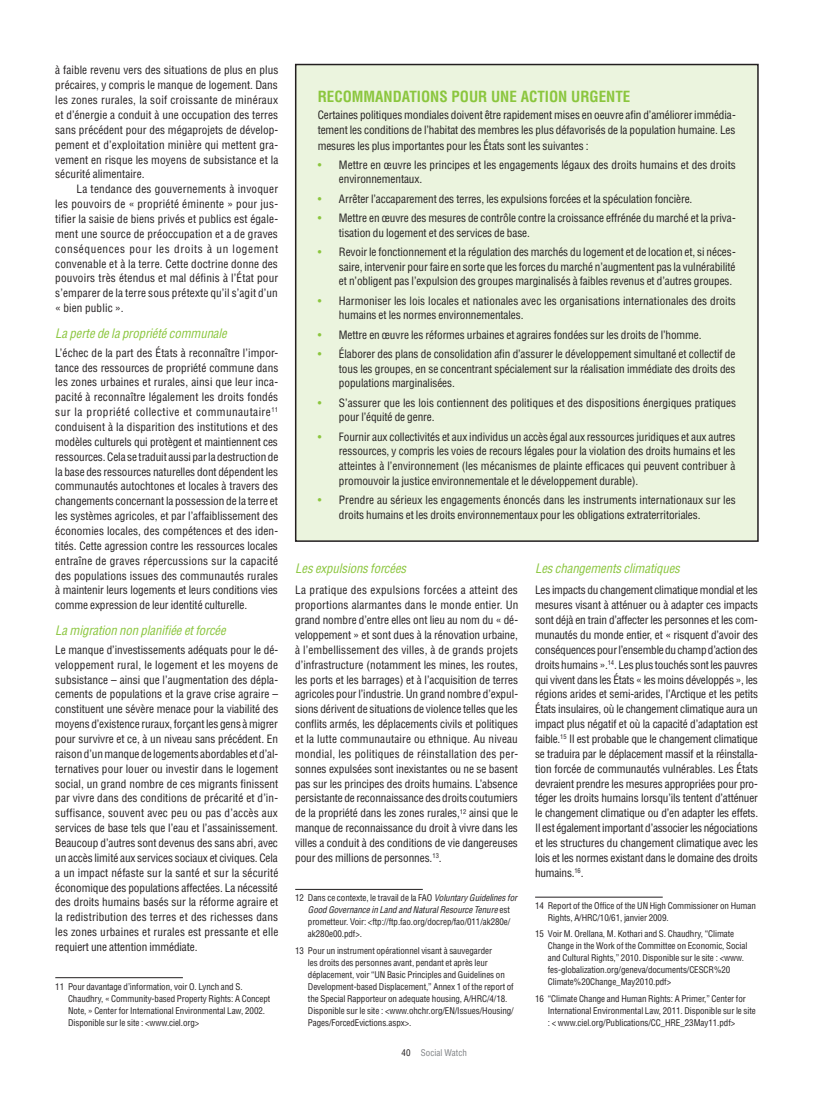
<style>
.page{position:relative;width:821px;height:1106px;background:#fff}
.page>*{position:absolute;margin:0;border:0;box-sizing:border-box;transform-origin:0 0}
.t1{font:700 condensed 15px "Helvetica";color:#8bc63e}
.t2{font:italic condensed 12.75px "Helvetica";letter-spacing:-.01em;color:#8bc63e}
.t3{font:condensed 11.25px/14.9px "Helvetica";letter-spacing:-.01em;color:#231f20;text-align:justify}
.t4{font:condensed 9px/12px "Helvetica";letter-spacing:-.01em;color:#231f20}
.t5{font:condensed 9px "Helvetica";color:#808285}
.s1{color:#8bc63e}
.s2{font-style:italic}
.s3{color:#231f20}
</style>
<div class="page">
<hr style="left:55px;top:977px;width:128px;height:1px;background:#231f20">
<hr style="left:295px;top:889px;width:128px;height:1px;background:#231f20">
<hr style="left:535px;top:896px;width:127px;height:1px;background:#231f20">
<div style="left:296px;top:64px;width:462px;height:477px;background:#ebf4de"></div>
<div style="left:295px;top:64px;width:463px;height:478px;border:2px solid #231f20"></div>
<p class="t3" style="left:55px;top:63px;width:225px">à faible revenu vers des situations de plus en plus précaires, y compris le manque de logement. Dans les zones rurales, la soif croissante de minéraux et d’énergie a conduit à une occupation des terres sans précédent pour des mégaprojets de dévelop&shy;pement et d’exploitation minière qui mettent gra&shy;vement en risque les moyens de subsistance et la sécurité alimentaire.</p>
<p class="t3" style="left:55px;top:181px;width:224px;text-indent:21px">La tendance des gouvernements à invoquer les pouvoirs de « propriété éminente » pour jus&shy;tifier la saisie de biens privés et publics est égale&shy;ment une source de préoccupation et a de graves conséquences pour les droits à un logement convenable et à la terre. Cette doctrine donne des pouvoirs très étendus et mal définis à l’État pour s’emparer de la terre sous prétexte qu’il s’agit d’un « bien public ».</p>
<p class="t2" style="left:55px;top:325px;width:173px">La perte de la propriété communale</p>
<p class="t3" style="left:55px;top:345px;width:224px">L’échec de la part des États à reconnaître l’impor&shy;tance des ressources de propriété commune dans les zones urbaines et rurales, ainsi que leur inca&shy;pacité à reconnaître légalement les droits fondés sur la propriété collective et communautaire<sup>11 </sup>conduisent à la disparition des institutions et des modèles culturels qui protègent et maintiennent ces ressources. Cela se traduit aussi par la destruction de la base des ressources naturelles dont dépendent les communautés autochtones et locales à travers des changements concernant la possession de la terre et les systèmes agricoles, et par l’affaiblissement des économies locales, des compétences et des iden&shy;tités. Cette agression contre les ressources locales entraîne de graves répercussions sur la capacité des populations issues des communautés rurales à maintenir leurs logements et leurs conditions vies comme expression de leur identité culturelle.</p>
<p class="t2" style="left:55px;top:622px;width:172px">La migration non planifiée et forcée</p>
<p class="t3" style="left:55px;top:642px;width:225px">Le manque d’investissements adéquats pour le dé&shy;veloppement rural, le logement et les moyens de subsistance – ainsi que l’augmentation des dépla&shy;cements de populations et la grave crise agraire – constituent une sévère menace pour la viabilité des moyens d’existence ruraux, forçant les gens à migrer pour survivre et ce, à un niveau sans précédent. En raison d’un manque de logements abordables et d’al&shy;ternatives pour louer ou investir dans le logement social, un grand nombre de ces migrants finissent par vivre dans des conditions de précarité et d’in&shy;suffisance, souvent avec peu ou pas d’accès aux services de base tels que l’eau et l’assainissement.<br>Beaucoup d’autres sont devenus des sans abri, avec un accès limité aux services sociaux et civiques. Cela a un impact néfaste sur la santé et sur la sécurité économique des populations affectées. La nécessité des droits humains basés sur la réforme agraire et la redistribution des terres et des richesses dans les zones urbaines et rurales est pressante et elle requiert une attention immédiate.</p>
<p class="t4" style="left:68px;top:980px;width:204px;text-indent:-13px">11 Pour davantage d’information, voir O. Lynch and S.<br>Chaudhry, « Community-based Property Rights: A Concept Note, » Center for International Environmental Law, 2002.<br>Disponible sur le site : &lt;www.ciel.org&gt;</p>
<h1 class="t1" style="left:318px;top:88px;width:19px">RECOMMANDATIONS</h1>
<h1 class="t1" style="left:451px;top:88px;width:10px">POUR</h1>
<h1 class="t1" style="left:491px;top:88px;width:10px">UNE</h1>
<h1 class="t1" style="left:521px;top:88px;width:9px">ACTION</h1>
<h1 class="t1" style="left:571px;top:88px;width:10px">URGENTE</h1>
<p class="t3" style="left:318px;top:108px;width:420px">Certaines politiques mondiales doivent être rapidement mises en oeuvre afin d’améliorer immédia&shy;tement les conditions de l’habitat des membres les plus défavorisés de la population humaine. Les mesures les plus importantes pour les États sont les suivantes :</p>
<p class="t3" style="left:339px;top:157px;width:398px;text-indent:-21px"><span class="s1">•</span> Mettre en œuvre les principes et les engagements légaux des droits humains et des droits environnementaux.</p>
<p class="t3" style="left:318px;top:191px;width:376px"><span class="s1">•</span> Arrêter l’accaparement des terres, les expulsions forcées et la spéculation foncière.</p>
<p class="t3" style="left:339px;top:210px;width:398px;text-indent:-21px"><span class="s1">•</span> Mettre en œuvre des mesures de contrôle contre la croissance effrénée du marché et la priva&shy;tisation du logement et des services de base.</p>
<p class="t3" style="left:339px;top:244px;width:398px;text-indent:-21px"><span class="s1">•</span> Revoir le fonctionnement et la régulation des marchés du logement et de location et, si néces&shy;saire, intervenir pour faire en sorte que les forces du marché n’augmentent pas la vulnérabilité et n’obligent pas l’expulsion des groupes marginalisés à faibles revenus et d’autres groupes.</p>
<p class="t3" style="left:339px;top:293px;width:398px;text-indent:-21px"><span class="s1">•</span> Harmoniser les lois locales et nationales avec les organisations internationales des droits humains et les normes environnementales.</p>
<p class="t3" style="left:318px;top:327px;width:385px"><span class="s1">•</span> Mettre en œuvre les réformes urbaines et agraires fondées sur les droits de l’homme.</p>
<p class="t3" style="left:339px;top:346px;width:398px;text-indent:-21px"><span class="s1">•</span> Élaborer des plans de consolidation afin d’assurer le développement simultané et collectif de tous les groupes, en se concentrant spécialement sur la réalisation immédiate des droits des populations marginalisées.</p>
<p class="t3" style="left:339px;top:395px;width:399px;text-indent:-21px"><span class="s1">•</span> S’assurer que les lois contiennent des politiques et des dispositions énergiques pratiques pour l’équité de genre.</p>
<p class="t3" style="left:339px;top:429px;width:398px;text-indent:-21px"><span class="s1">•</span> Fournir aux collectivités et aux individus un accès égal aux ressources juridiques et aux autres ressources, y compris les voies de recours légales pour la violation des droits humains et les atteintes à l’environnement (les mécanismes de plainte efficaces qui peuvent contribuer à promouvoir la justice environnementale et le développement durable).</p>
<p class="t3" style="left:339px;top:492px;width:398px;text-indent:-21px"><span class="s1">•</span> Prendre au sérieux les engagements énoncés dans les instruments internationaux sur les droits humains et les droits environnementaux pour les obligations extraterritoriales.</p>
<p class="t2" style="left:295px;top:561px;width:113px">Les expulsions forcées</p>
<p class="t3" style="left:295px;top:582px;width:225px">La pratique des expulsions forcées a atteint des proportions alarmantes dans le monde entier. Un grand nombre d’entre elles ont lieu au nom du « dé&shy;veloppement » et sont dues à la rénovation urbaine, à l’embellissement des villes, à de grands projets d’infrastructure (notamment les mines, les routes, les ports et les barrages) et à l’acquisition de terres agricoles pour l’industrie. Un grand nombre d’expul&shy;sions dérivent de situations de violence telles que les conflits armés, les déplacements civils et politiques et la lutte communautaire ou ethnique. Au niveau mondial, les politiques de réinstallation des per&shy;sonnes expulsées sont inexistantes ou ne se basent pas sur les principes des droits humains. L’absence persistante de reconnaissance des droits coutumiers de la propriété dans les zones rurales,<sup>12</sup> ainsi que le manque de reconnaissance du droit à vivre dans les villes a conduit à des conditions de vie dangereuses pour des millions de personnes.<sup>13</sup>.</p>
<p class="t4" style="left:308px;top:892px;width:211px;text-indent:-13px">12 Dans ce contexte, le travail de la FAO <span class="s2">Voluntary Guidelines for Good Governance in Land and Natural Resource Tenure</span> est prometteur. Voir: &lt;ftp://ftp.fao.org/docrep/fao/011/ak280e/ ak280e00.pdf&gt;.</p>
<p class="t4" style="left:308px;top:944px;width:207px;text-indent:-13px">13 Pour un instrument opérationnel visant à sauvegarder<br>les droits des personnes avant, pendant et après leur déplacement, voir “UN Basic Principles and Guidelines on Development-based Displacement,” Annex 1 of the report of the Special Rapporteur on adequate housing, A/HRC/4/18.<br>Disponible sur le site : &lt;www.ohchr.org/EN/Issues/Housing/ Pages/ForcedEvictions.aspx&gt;.</p>
<p class="t5" style="left:401px;top:1047px;width:67px"><span class="s3">40</span> Social Watch</p>
<p class="t2" style="left:535px;top:561px;width:146px">Les changements climatiques</p>
<p class="t3" style="left:535px;top:582px;width:225px">Les impacts du changement climatique mondial et les mesures visant à atténuer ou à adapter ces impacts sont déjà en train d’affecter les personnes et les com&shy;munautés du monde entier, et « risquent d’avoir des conséquences pour l’ensemble du champ d’action des droits humains ».<sup>14</sup>. Les plus touchés sont les pauvres qui vivent dans les États « les moins développés », les régions arides et semi-arides, l’Arctique et les petits États insulaires, où le changement climatique aura un impact plus négatif et où la capacité d’adaptation est faible.<sup>15</sup> Il est probable que le changement climatique se traduira par le déplacement massif et la réinstalla&shy;tion forcée de communautés vulnérables. Les États devraient prendre les mesures appropriées pour pro&shy;téger les droits humains lorsqu’ils tentent d’atténuer le changement climatique ou d’en adapter les effets.<br>Il est également important d’associer les négociations et les structures du changement climatique avec les lois et les normes existant dans le domaine des droits humains.<sup>16</sup>.</p>
<p class="t4" style="left:548px;top:899px;width:210px;text-indent:-13px">14 Report of the Office of the UN High Commissioner on Human<br>Rights, A/HRC/10/61, janvier 2009.</p>
<p class="t4" style="left:548px;top:928px;width:201px;text-indent:-13px">15 Voir M. Orellana, M. Kothari and S. Chaudhry, “Climate Change in the Work of the Committee on Economic, Social and Cultural Rights,” 2010. Disponible sur le site : &lt;www. fes-globalization.org/geneva/documents/CESCR%20<br>Climate%20Change_May2010.pdf&gt;</p>
<p class="t4" style="left:548px;top:992px;width:209px;text-indent:-13px">16 “Climate Change and Human Rights: A Primer,” Center for<br>International Environmental Law, 2011. Disponible sur le site : &lt; www.ciel.org/Publications/CC_HRE_23May11.pdf&gt;</p>
</div>
